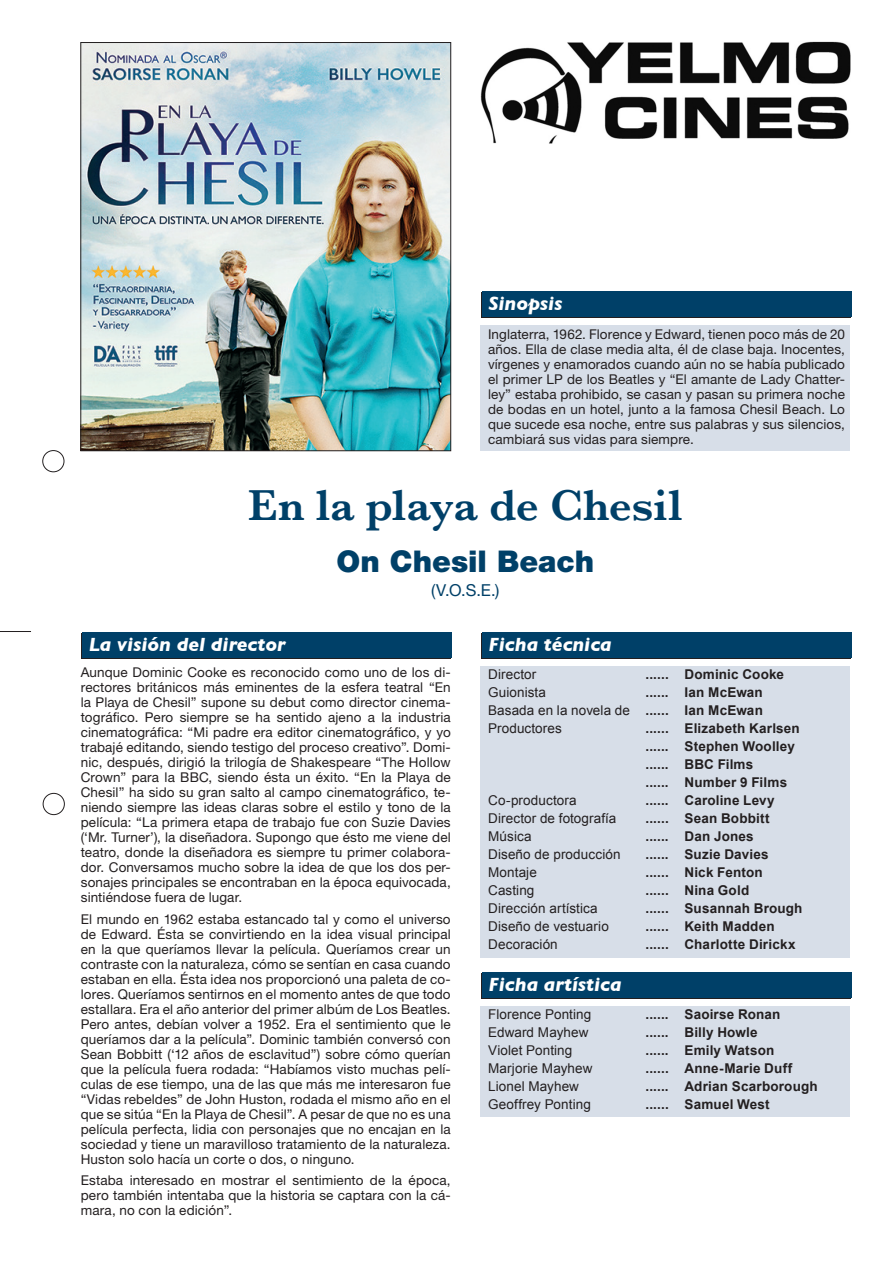
<style>
.page{position:relative;width:893px;height:1263px;background:#fff}
.page>*{position:absolute;margin:0;border:0;box-sizing:border-box;transform-origin:0 0}
.t1{font:600 45px "Baskerville";color:#004068}
.t2{font:900 30px "Helvetica Neue";color:#004068}
.t3{font:italic 700 19.5px "Gill Sans";color:#fff}
.t4{font:16.5px "Helvetica Neue";color:#004068}
.t5{font:13.5px/15px "Helvetica Neue";letter-spacing:.01em;color:#231f20;text-align:justify}
.t6{font:700 13.5px "Arial";letter-spacing:.01em;color:#231f20}
.t7{font:13.5px "Arial";letter-spacing:.01em;color:#231f20}
.s1{font-weight:700}
</style>
<div class="page">
<img style="left:82px;top:44px;width:367px;height:405px">
<div style="left:80px;top:42px;width:371px;height:409px;border:1px solid #231f20"></div>
<div style="left:480px;top:292px;width:370px;height:26px;background:#231f20"></div>
<div style="left:81px;top:634px;width:370px;height:25px;background:#231f20"></div>
<div style="left:482px;top:291px;width:369px;height:26px;background:#004068"></div>
<div style="left:82px;top:632px;width:370px;height:26px;background:#004068"></div>
<div style="left:480px;top:325px;width:370px;height:125px;background:#d7dee8"></div>
<hr style="left:0;top:631px;width:31px;height:1px;background:#231f20">
<div style="left:43px;top:450px;width:21px;height:22px;border:1px solid #231f20;border-radius:50%"></div>
<div style="left:43px;top:793px;width:22px;height:22px;border:1px solid #231f20;border-radius:50%"></div>
<img style="left:480px;top:41px;width:370px;height:102px">
<div style="left:481px;top:634px;width:369px;height:25px;background:#231f20"></div>
<div style="left:481px;top:973px;width:369px;height:26px;background:#231f20"></div>
<div style="left:482px;top:632px;width:369px;height:26px;background:#004068"></div>
<div style="left:482px;top:972px;width:369px;height:26px;background:#004068"></div>
<div style="left:480px;top:666px;width:370px;height:292px;background:#d7dee8"></div>
<div style="left:480px;top:1006px;width:370px;height:110px;background:#d7dee8"></div>
<p class="t3" style="left:489px;top:292px;width:75px">Sinopsis</p>
<p class="t5" style="left:488px;top:326px;width:359px">Inglaterra, 1962. Florence y Edward, tienen poco más de 20 años. Ella de clase media alta, él de clase baja. Inocentes, vírgenes y enamorados cuando aún no se había publicado el primer LP de los Beatles y “El amante de Lady Chatter&shy;ley” estaba prohibido, se casan y pasan su primera noche de bodas en un hotel, junto a la famosa Chesil Beach. Lo que sucede esa noche, entre sus palabras y sus silencios, cambiará sus vidas para siempre.</p>
<p class="t1" style="left:248px;top:474px;width:436px">En la playa de Chesil</p>
<p class="t3" style="left:89px;top:633px;width:198px">La visión del director</p>
<p class="t2" style="left:336px;top:543px;width:259px">On Chesil Beach</p>
<p class="t4" style="left:431px;top:580px;width:70px">(V.O.S.E.)</p>
<p class="t3" style="left:489px;top:633px;width:125px">Ficha técnica</p>
<p class="t5" style="left:81px;top:665px;width:371px">Aunque Dominic Cooke es reconocido como uno de los di&shy;rectores británicos más eminentes de la esfera teatral “En la Playa de Chesil” supone su debut como director cinema&shy;tográfico. Pero siempre se ha sentido ajeno a la industria cinematográfica: “Mi padre era editor cinematográfico, y yo trabajé editando, siendo testigo del proceso creativo”. Domi&shy;nic, después, dirigió la trilogía de Shakespeare “The Hollow Crown” para la BBC, siendo ésta un éxito. “En la Playa de Chesil” ha sido su gran salto al campo cinematográfico, te&shy;niendo siempre las ideas claras sobre el estilo y tono de la película: “La primera etapa de trabajo fue con Suzie Davies (‘Mr. Turner’), la diseñadora. Supongo que ésto me viene del teatro, donde la diseñadora es siempre tu primer colabora&shy;dor. Conversamos mucho sobre la idea de que los dos per&shy;sonajes principales se encontraban en la época equivocada, sintiéndose fuera de lugar.</p>
<p class="t5" style="left:81px;top:911px;width:371px">El mundo en 1962 estaba estancado tal y como el universo de Edward. Ésta se convirtiendo en la idea visual principal en la que queríamos llevar la película. Queríamos crear un contraste con la naturaleza, cómo se sentían en casa cuando estaban en ella. Ésta idea nos proporcionó una paleta de co&shy;lores. Queríamos sentirnos en el momento antes de que todo estallara. Era el año anterior del primer albúm de Los Beatles.<br>Pero antes, debían volver a 1952. Era el sentimiento que le queríamos dar a la película”. Dominic también conversó con Sean Bobbitt (‘12 años de esclavitud”) sobre cómo querían que la película fuera rodada: “Habíamos visto muchas pelí&shy;culas de ese tiempo, una de las que más me interesaron fue “Vidas rebeldes” de John Huston, rodada el mismo año en el que se sitúa “En la Playa de Chesil”. A pesar de que no es una película perfecta, lidia con personajes que no encajan en la sociedad y tiene un maravilloso tratamiento de la naturaleza.<br>Huston solo hacía un corte o dos, o ninguno.</p>
<p class="t5" style="left:81px;top:1172px;width:371px">Estaba interesado en mostrar el sentimiento de la época, pero también intentaba que la historia se captara con la cá&shy;mara, no con la edición”.</p>
<p class="t7" style="left:488px;top:667px;width:50px">Director</p>
<p class="t6" style="left:645px;top:667px;width:140px">...... Dominic Cooke</p>
<p class="t7" style="left:488px;top:685px;width:59px">Guionista</p>
<p class="t6" style="left:645px;top:685px;width:119px">...... Ian McEwan</p>
<p class="t7" style="left:488px;top:703px;width:276px">Basada en la novela de <span class="s1">...... Ian McEwan</span></p>
<p class="t7" style="left:488px;top:721px;width:75px">Productores</p>
<p class="t6" style="left:645px;top:721px;width:156px">...... Elizabeth Karlsen</p>
<p class="t6" style="left:645px;top:739px;width:151px">...... Stephen Woolley</p>
<p class="t6" style="left:645px;top:757px;width:109px">...... BBC Films</p>
<p class="t6" style="left:645px;top:775px;width:143px">...... Number 9 Films</p>
<p class="t7" style="left:488px;top:793px;width:90px">Co-productora</p>
<p class="t6" style="left:645px;top:793px;width:131px">...... Caroline Levy</p>
<p class="t7" style="left:488px;top:811px;width:130px">Director de fotografía</p>
<p class="t6" style="left:645px;top:811px;width:126px">...... Sean Bobbitt</p>
<p class="t7" style="left:488px;top:829px;width:45px">Música</p>
<p class="t6" style="left:645px;top:829px;width:110px">...... Dan Jones</p>
<p class="t7" style="left:488px;top:847px;width:134px">Diseño de producción</p>
<p class="t6" style="left:645px;top:847px;width:125px">...... Suzie Davies</p>
<p class="t7" style="left:488px;top:865px;width:50px">Montaje</p>
<p class="t6" style="left:645px;top:865px;width:119px">...... Nick Fenton</p>
<p class="t7" style="left:488px;top:883px;width:48px">Casting</p>
<p class="t6" style="left:645px;top:883px;width:105px">...... Nina Gold</p>
<p class="t7" style="left:488px;top:901px;width:111px">Dirección artística</p>
<p class="t6" style="left:645px;top:901px;width:158px">...... Susannah Brough</p>
<p class="t7" style="left:488px;top:919px;width:122px">Diseño de vestuario</p>
<p class="t6" style="left:645px;top:919px;width:131px">...... Keith Madden</p>
<p class="t7" style="left:488px;top:937px;width:71px">Decoración</p>
<p class="t6" style="left:645px;top:937px;width:152px">...... Charlotte Dirickx</p>
<p class="t3" style="left:489px;top:973px;width:135px">Ficha artística</p>
<p class="t7" style="left:488px;top:1007px;width:105px">Florence Ponting</p>
<p class="t6" style="left:645px;top:1007px;width:136px">...... Saoirse Ronan</p>
<p class="t7" style="left:488px;top:1025px;width:102px">Edward Mayhew</p>
<p class="t6" style="left:645px;top:1025px;width:114px">...... Billy Howle</p>
<p class="t7" style="left:488px;top:1043px;width:86px">Violet Ponting</p>
<p class="t6" style="left:645px;top:1043px;width:130px">...... Emily Watson</p>
<p class="t7" style="left:488px;top:1061px;width:106px">Marjorie Mayhew</p>
<p class="t6" style="left:645px;top:1061px;width:148px">...... Anne-Marie Duff</p>
<p class="t7" style="left:488px;top:1079px;width:92px">Lionel Mayhew</p>
<p class="t6" style="left:645px;top:1079px;width:174px">...... Adrian Scarborough</p>
<p class="t7" style="left:488px;top:1097px;width:104px">Geoffrey Ponting</p>
<p class="t6" style="left:645px;top:1097px;width:126px">...... Samuel West</p>
</div>
